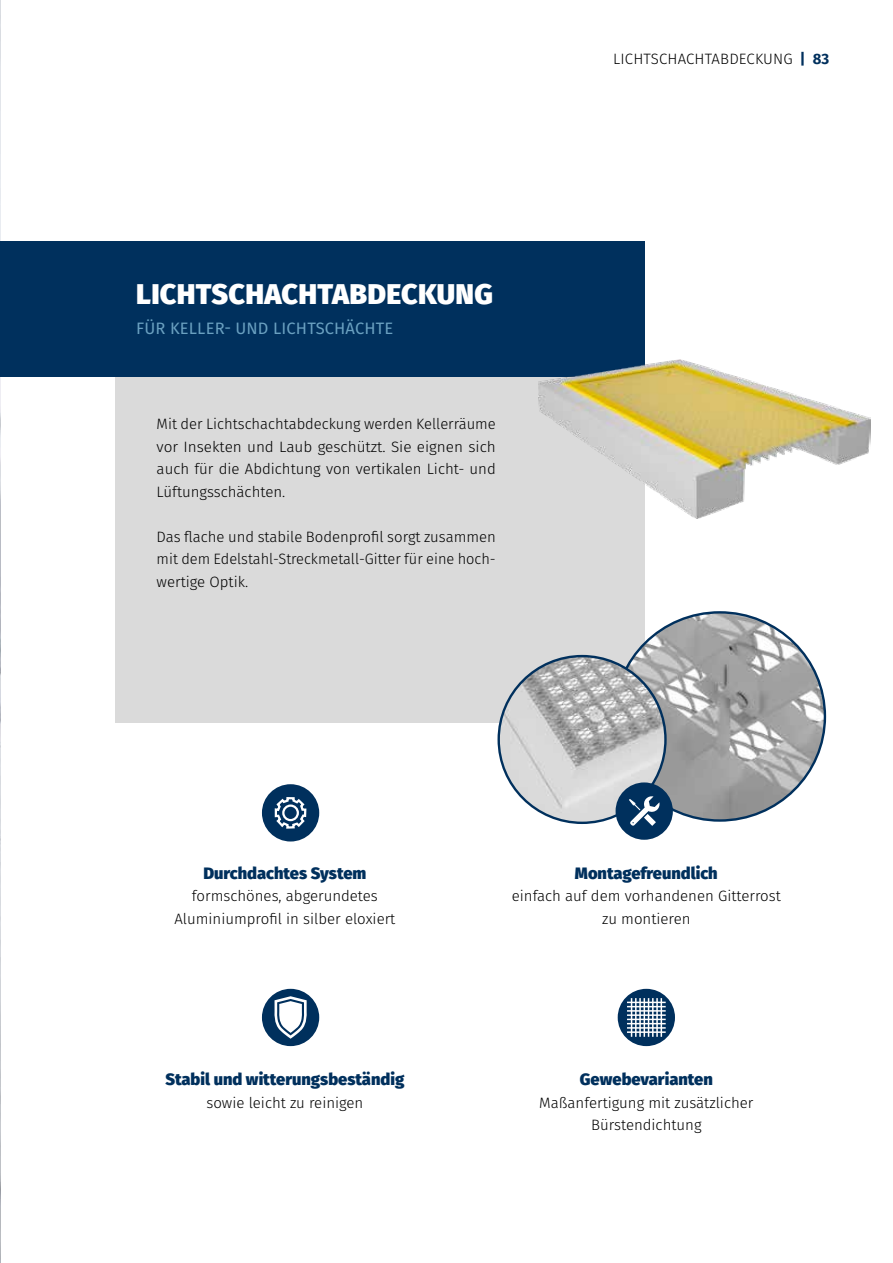
<style>
.page{position:relative;width:893px;height:1263px;background:#fff}
.page>*{position:absolute;margin:0;border:0;box-sizing:border-box;transform-origin:0 0}
.t1{font:800 28.5px "Fira Sans";letter-spacing:.01em;color:#fff}
.t2{font:800 16.5px "Fira Sans";color:#00305d}
.t3{font:16.5px "Fira Sans";letter-spacing:.01em;color:#6aa0c0}
.t4{font:300 15px/22.5px "Fira Sans";color:#000;text-align:center}
.s1{font-weight:700;color:#00305d}
</style>
<div class="page">
<img style="left:0;top:0;width:1px;height:1263px">
<div style="left:115px;top:362px;width:529px;height:361px;background:#dadada"></div>
<div style="left:0;top:242px;width:645px;height:135px;background:#00305d"></div>
<img style="left:539px;top:359px;width:331px;height:159px">
<img style="left:614px;top:612px;width:211px;height:208px">
<img style="left:499px;top:656px;width:166px;height:167px;border-radius:83px">
<div style="left:262px;top:784px;width:57px;height:57px;background:#00305d;border-radius:50%"></div>
<svg style="left:274px;top:797px;width:33px;height:32px"></svg>
<div style="left:282px;top:804px;width:17px;height:17px;border:2px solid #fff;border-radius:50%"></div>
<svg style="left:618px;top:989px;width:57px;height:57px;background:#113d67"></svg>
<div style="left:262px;top:989px;width:57px;height:57px;background:#00305d;border-radius:50%"></div>
<hr style="left:631px;top:998px;width:1px;height:39px;background:#fff">
<hr style="left:639px;top:998px;width:2px;height:39px;background:#fff">
<hr style="left:644px;top:998px;width:1px;height:39px;background:#fff">
<hr style="left:648px;top:998px;width:1px;height:39px;background:#fff">
<hr style="left:652px;top:998px;width:2px;height:39px;background:#fff">
<hr style="left:635px;top:998px;width:2px;height:39px;background:#fff">
<hr style="left:656px;top:998px;width:2px;height:39px;background:#fff">
<hr style="left:661px;top:998px;width:1px;height:39px;background:#fff">
<hr style="left:627px;top:1002px;width:39px;height:1px;background:#fff">
<hr style="left:627px;top:1010px;width:39px;height:2px;background:#fff">
<hr style="left:627px;top:1014px;width:39px;height:2px;background:#fff">
<hr style="left:627px;top:1019px;width:39px;height:1px;background:#fff">
<hr style="left:627px;top:1023px;width:39px;height:1px;background:#fff">
<hr style="left:627px;top:1006px;width:39px;height:1px;background:#fff">
<hr style="left:627px;top:1027px;width:39px;height:2px;background:#fff">
<hr style="left:627px;top:1031px;width:39px;height:2px;background:#fff">
<svg style="left:274px;top:996px;width:33px;height:43px"></svg>
<div style="left:616px;top:782px;width:57px;height:58px;background:#00305d;border-radius:50%"></div>
<svg style="left:629px;top:796px;width:31px;height:30px"></svg>
<h1 class="t1" style="left:136px;top:269px;width:358px">LICHTSCHACHTABDECKUNG</h1>
<p class="t3" style="left:136px;top:316px;width:259px">FÜR KELLER- UND LICHTSCHÄCHTE</p>
<p class="t4" style="left:157px;top:413px;width:341px;text-align:justify">Mit der Lichtschachtabdeckung werden Kellerräume vor Insekten und Laub geschützt. Sie eignen sich auch für die Abdichtung von vertikalen Licht- und Lüftungsschächten.</p>
<p class="t4" style="left:157px;top:525px;width:341px;text-align:justify">Das flache und stabile Bodenprofil sorgt zusammen mit dem Edelstahl-Streckmetall-Gitter für eine hoch&shy;wertige Optik.</p>
<p class="t4" style="left:613px;top:47px;width:217px">LICHTSCHACHTABDECKUNG <span class="s1">| 83</span></p>
<p class="t2" style="left:203px;top:858px;width:164px">Durchdachtes System</p>
<p class="t4" style="left:174px;top:885px;width:223px">formschönes, abgerundetes<br>Aluminiumprofil in silber eloxiert</p>
<p class="t2" style="left:165px;top:1065px;width:241px">Stabil und witterungsbeständig</p>
<p class="t4" style="left:206px;top:1091px;width:158px">sowie leicht zu reinigen</p>
<p class="t2" style="left:575px;top:858px;width:144px">Montagefreundlich</p>
<p class="t4" style="left:512px;top:885px;width:270px">einfach auf dem vorhandenen Gitterrost zu montieren</p>
<p class="t2" style="left:580px;top:1065px;width:134px">Gewebevarianten</p>
<p class="t4" style="left:539px;top:1091px;width:216px">Maßanfertigung mit zusätzlicher<br>Bürstendichtung</p>
</div>
